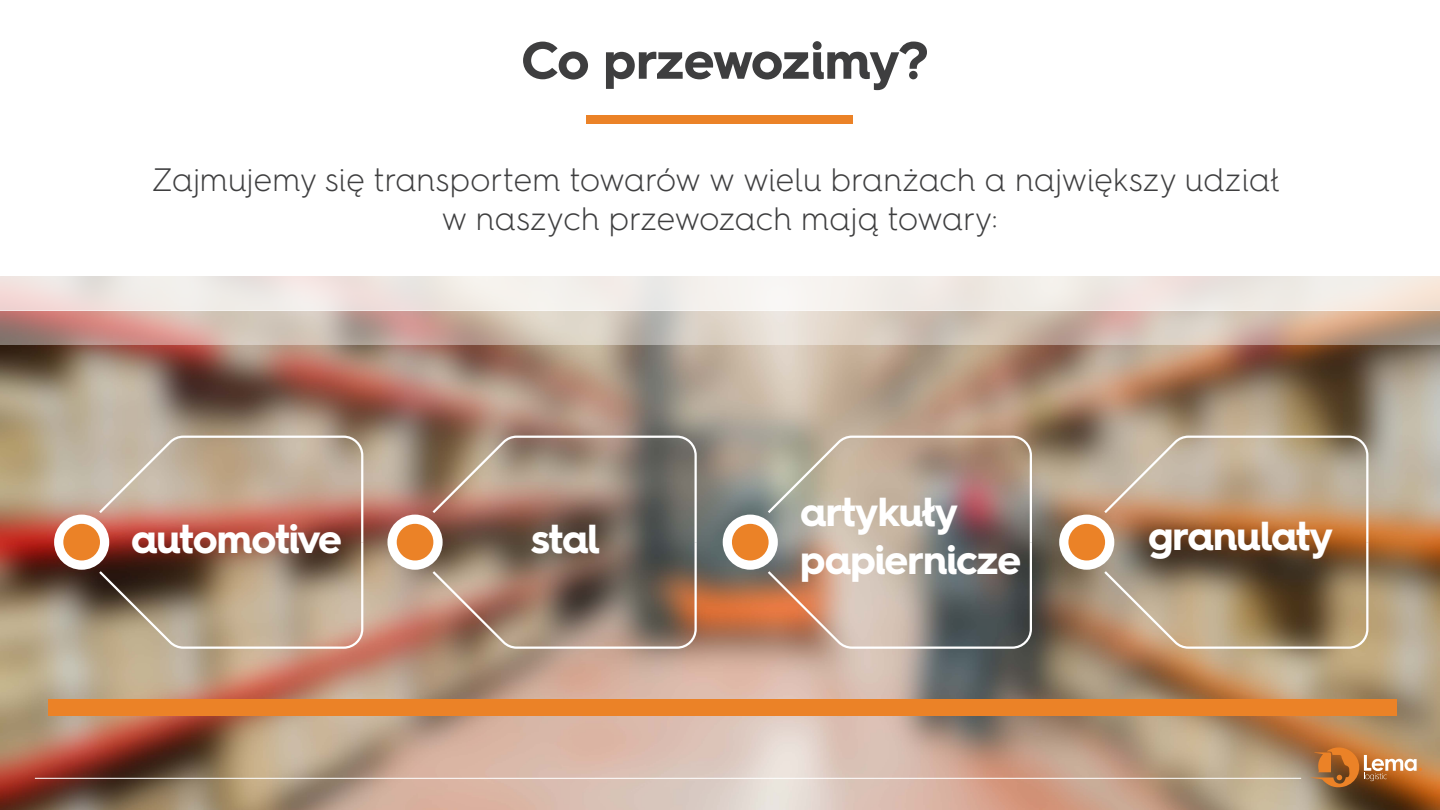
<style>
.page{position:relative;width:1440px;height:810px;background:#fff}
.page>*{position:absolute;margin:0;border:0;box-sizing:border-box;transform-origin:0 0}
.t1{font:700 52.5px "Hurme Geometric Sans 4";letter-spacing:-.02em;color:#3e3e3f}
.t2{font:700 40.58px/48.7px "Hurme Geometric Sans 4";letter-spacing:-.025em;color:#fff}
.t3{font:300 32.55px/39px "Hurme Geometric Sans 4";color:#3e3e3f;text-align:center}
</style>
<div class="page">
<img style="left:0;top:345px;width:1440px;height:465px">
<div style="left:586px;top:115px;width:268px;height:8px;background:#eb8227"></div>
<svg style="left:1310px;top:746px;width:112px;height:43px;background:#b97942"></svg>
<hr style="left:35px;top:778px;width:1266px;height:1px;background:#fff">
<div style="left:54px;top:515px;width:55px;height:55px;background:#fff;border-radius:50%"></div>
<div style="left:63px;top:524px;width:37px;height:36px;background:#eb8227;border-radius:50%"></div>
<img style="left:97px;top:434px;width:268px;height:216px">
<div style="left:387px;top:515px;width:56px;height:55px;background:#fff;border-radius:50%"></div>
<div style="left:397px;top:524px;width:36px;height:36px;background:#eb8227;border-radius:50%"></div>
<svg style="left:430px;top:434px;width:268px;height:216px;background:#8e7869"></svg>
<div style="left:723px;top:515px;width:55px;height:55px;background:#fff;border-radius:50%"></div>
<div style="left:732px;top:524px;width:37px;height:36px;background:#eb8227;border-radius:50%"></div>
<img style="left:765px;top:434px;width:268px;height:216px">
<div style="left:1059px;top:515px;width:55px;height:55px;background:#fff;border-radius:50%"></div>
<div style="left:1068px;top:524px;width:37px;height:36px;background:#eb8227;border-radius:50%"></div>
<svg style="left:1102px;top:434px;width:268px;height:216px;background:#a78b6d"></svg>
<svg style="left:0;top:276px;width:1440px;height:34px;background:#f0e9e5"></svg>
<svg style="left:0;top:310px;width:1440px;height:35px;background:#ceb6aa"></svg>
<div style="left:48px;top:699px;width:1349px;height:16px;background:#eb8227"></div>
<h1 class="t1" style="left:521px;top:24px;width:409px">Co przewozimy?</h1>
<p class="t3" style="left:152px;top:160px;width:1130px">Zajmujemy się transportem towarów w wielu branżach a największy udział w naszych przewozach mają towary:</p>
<p class="t2" style="left:131px;top:514px;width:212px">automotive</p>
<p class="t2" style="left:531px;top:514px;width:71px">stal</p>
<p class="t2" style="left:800px;top:487px;width:222px">artykuły papiernicze</p>
<p class="t2" style="left:1148px;top:511px;width:186px">granulaty</p>
</div>
